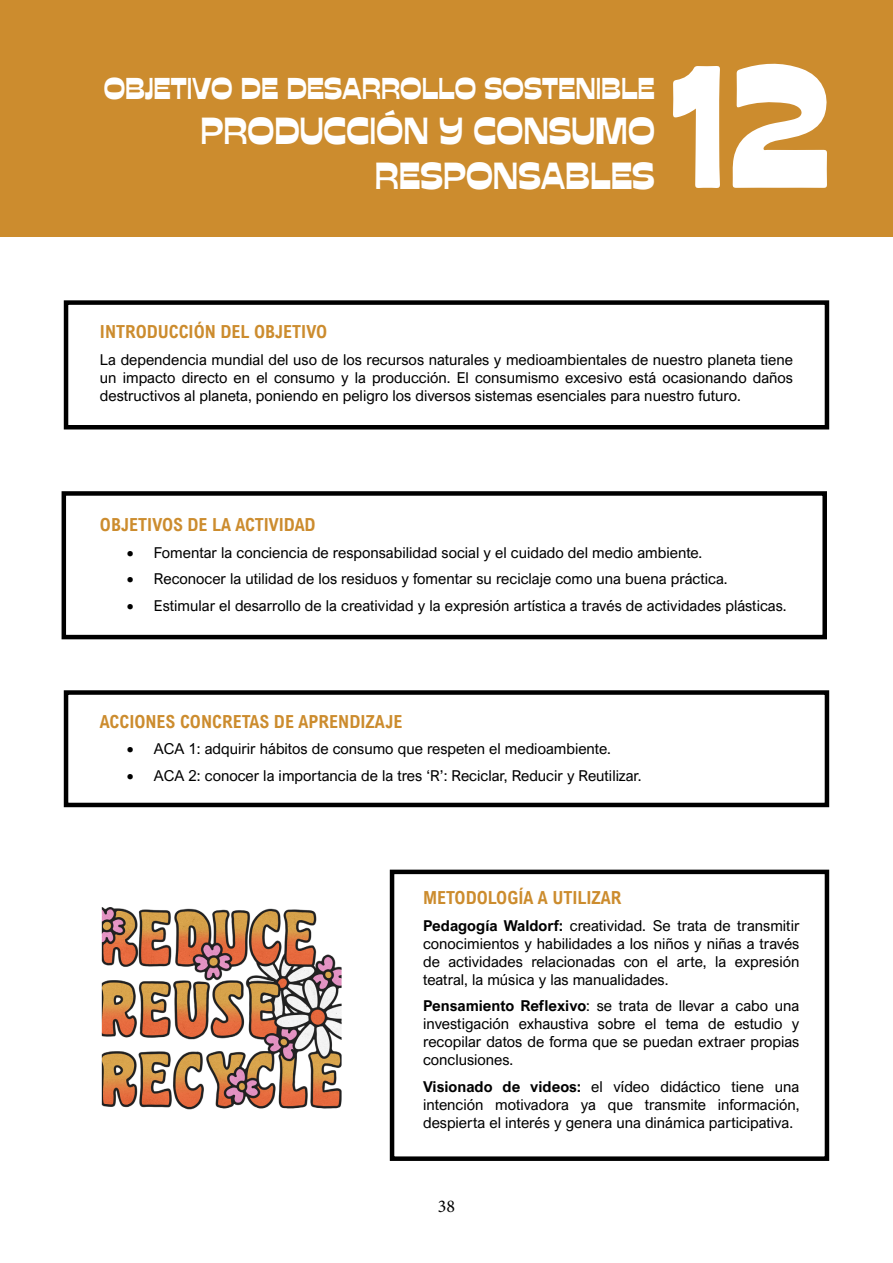
<style>
.page{position:relative;width:893px;height:1263px;background:#fff}
.page>*{position:absolute;margin:0;border:0;box-sizing:border-box;transform-origin:0 0}
.t1{font:700 37.5px/45px "Stadio Now Trial Display";color:#fff;text-align:right}
.t2{font:700 30px "Stadio Now Trial Display";color:#fff}
.t3{font:700 18px "Arial Nova Cond";color:#cc8c2e}
.t4{font:18px "Minion Pro";color:#000}
.t5{font:15px/18px "Arial Nova";color:#000;text-align:justify}
.s1{font-weight:700}
</style>
<div class="page">
<div style="left:0;top:0;width:893px;height:237px;background:#cc8c2e"></div>
<svg style="left:732px;top:63px;width:95px;height:125px"></svg>
<svg style="left:673px;top:66px;width:47px;height:122px"></svg>
<img style="left:101px;top:907px;width:241px;height:203px">
<div style="left:64px;top:300px;width:765px;height:129px;border:4px solid #000"></div>
<div style="left:390px;top:870px;width:439px;height:291px;border:4px solid #000"></div>
<div style="left:64px;top:690px;width:765px;height:117px;border:4px solid #000"></div>
<div style="left:62px;top:491px;width:765px;height:148px;border:4px solid #000"></div>
<h2 class="t2" style="left:104px;top:71px;width:553px">OBJETIVO DE DESARROLLO SOSTENIBLE</h2>
<h1 class="t1" style="left:201px;top:108px;width:456px">PRODUCCIÓN Y CONSUMO<br>RESPONSABLES</h1>
<p class="t3" style="left:100px;top:321px;width:229px">INTRODUCCIÓN DEL OBJETIVO</p>
<p class="t5" style="left:100px;top:351px;width:695px">La dependencia mundial del uso de los recursos naturales y medioambientales de nuestro planeta tiene un impacto directo en el consumo y la producción. El consumismo excesivo está ocasionando daños destructivos al planeta, poniendo en peligro los diversos sistemas esenciales para nuestro futuro.</p>
<p class="t3" style="left:100px;top:513px;width:217px">OBJETIVOS DE LA ACTIVIDAD</p>
<p class="t5" style="left:127px;top:543px;width:577px">• Fomentar la conciencia de responsabilidad social y el cuidado del medio ambiente.</p>
<p class="t5" style="left:127px;top:570px;width:602px">• Reconocer la utilidad de los residuos y fomentar su reciclaje como una buena práctica.</p>
<p class="t5" style="left:127px;top:596px;width:661px">• Estimular el desarrollo de la creatividad y la expresión artística a través de actividades plásticas.</p>
<p class="t3" style="left:100px;top:710px;width:304px">ACCIONES CONCRETAS DE APRENDIZAJE</p>
<p class="t5" style="left:127px;top:740px;width:485px">• ACA 1: adquirir hábitos de consumo que respeten el medioambiente.</p>
<p class="t5" style="left:127px;top:766px;width:516px">• ACA 2: conocer la importancia de la tres ‘R’: Reciclar, Reducir y Reutilizar.</p>
<p class="t3" style="left:423px;top:886px;width:200px">METODOLOGÍA A UTILIZAR</p>
<p class="t5" style="left:423px;top:916px;width:378px"><span class="s1">Pedagogía Waldorf:</span> creatividad. Se trata de transmitir conocimientos y habilidades a los niños y niñas a través de actividades relacionadas con el arte, la expresión teatral, la música y las manualidades.</p>
<p class="t5" style="left:423px;top:997px;width:378px"><span class="s1">Pensamiento Reflexivo</span>: se trata de llevar a cabo una investigación exhaustiva sobre el tema de estudio y recopilar datos de forma que se puedan extraer propias conclusiones.</p>
<p class="t5" style="left:423px;top:1077px;width:378px"><span class="s1">Visionado de videos:</span> el vídeo didáctico tiene una intención motivadora ya que transmite información, despierta el interés y genera una dinámica participativa.</p>
<p class="t4" style="left:438px;top:1194px;width:19px">38</p>
</div>
